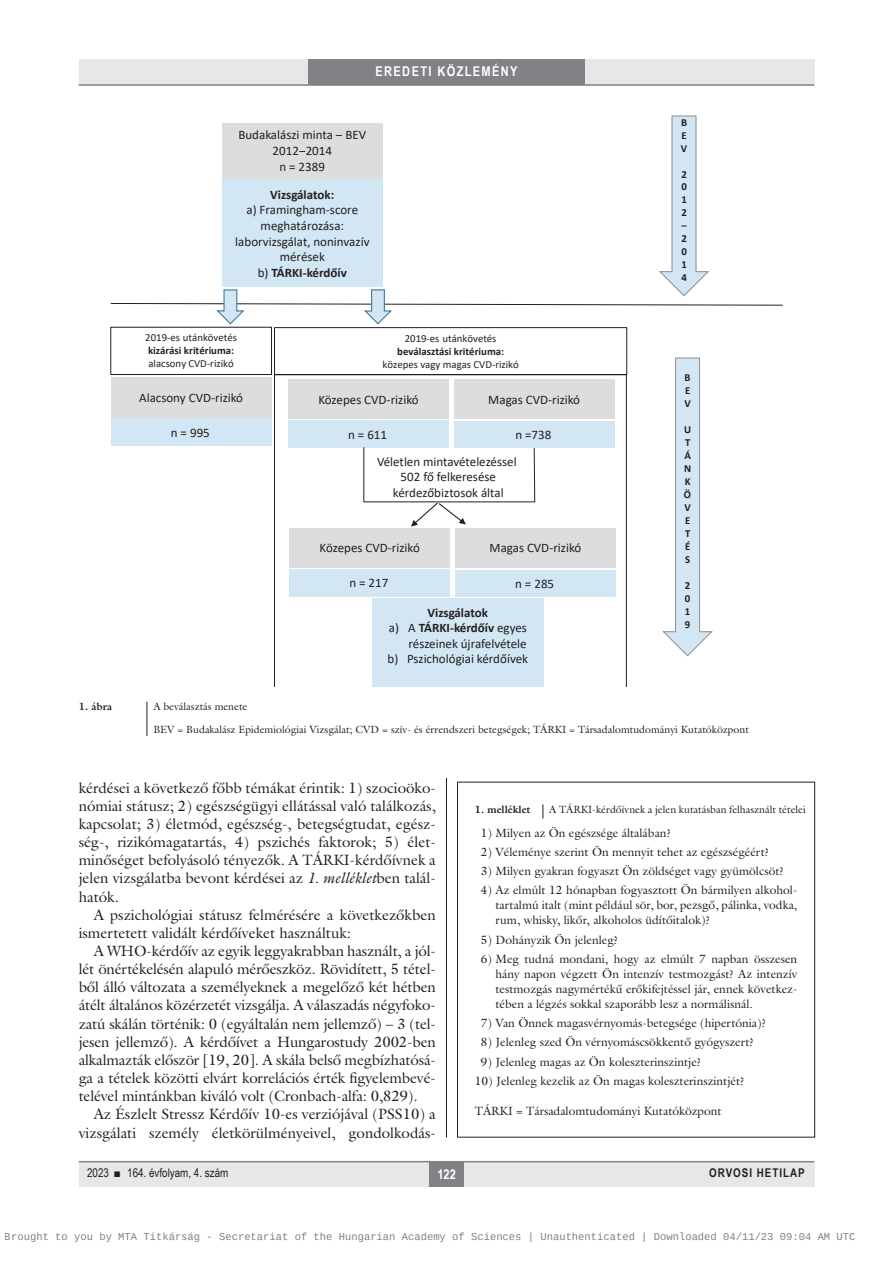
<style>
.page{position:relative;width:893px;height:1263px;background:#fff}
.page>*{position:absolute;margin:0;border:0;box-sizing:border-box;transform-origin:0 0}
.Body_Text{font:15px/18.1px "Galliard Reg";color:#231f20}
.t1{font:700 13.5px "Arial Narrow";letter-spacing:.1em;color:#fff}
.t2{font:13.05px/15.6px "Calibri";color:#231f20;text-align:center}
.t3{font:700 13.05px "Calibri";color:#231f20}
.tompa_8_10{font:12px/15px "Galliard Reg";color:#231f20;text-align:justify}
.t4{font:12px "Arial Narrow";color:#231f20}
.t5{font:700 12px "Arial Narrow";letter-spacing:.08em;color:#231f20}
.t6{font:10.8px/13px "Calibri";color:#231f20;text-align:center}
.t7{font:700 10.8px/13px "Calibri";color:#231f20;text-align:justify}
.kepalairas2{font:10.5px "Galliard Reg";color:#231f20}
.t8{font:10.5px "Liberation Mono";color:rgb(0 0 0/.5)}
.kepalairas1{font:700 10.5px "Galliard Reg";color:#231f20}
.s1{font-weight:700}
.s2{font-weight:400}
.s3{font-style:italic}
</style>
<div class="page">
<div style="left:79px;top:1161px;width:735px;height:25px;background:#e6e7e9"></div>
<hr style="left:79px;top:1161px;width:735px;height:1px;background:#808285">
<div style="left:430px;top:1161px;width:34px;height:25px;background:#808285"></div>
<div style="left:79px;top:60px;width:735px;height:25px;background:#e6e7e9"></div>
<div style="left:308px;top:60px;width:277px;height:25px;background:#808285"></div>
<hr style="left:79px;top:84px;width:735px;height:2px;background:#808285">
<hr style="left:446px;top:111px;width:1px;height:1026px;background:#231f20">
<svg style="left:274px;top:375px;width:352px;height:312px"></svg>
<div style="left:111px;top:378px;width:160px;height:40px;background:#dcdddf"></div>
<div style="left:111px;top:418px;width:160px;height:28px;background:#d3e6f4"></div>
<div style="left:288px;top:379px;width:161px;height:40px;background:#dcdddf"></div>
<div style="left:288px;top:421px;width:161px;height:27px;background:#d3e6f4"></div>
<div style="left:454px;top:379px;width:161px;height:40px;background:#dcdddf"></div>
<div style="left:454px;top:421px;width:161px;height:27px;background:#d3e6f4"></div>
<svg style="left:534px;top:448px;width:1px;height:54px"></svg>
<hr style="left:364px;top:447px;width:1px;height:55px;background:#231f20">
<hr style="left:364px;top:502px;width:171px;height:1px;background:#231f20">
<div style="left:372px;top:599px;width:171px;height:88px;background:#d3e6f4"></div>
<div style="left:274px;top:327px;width:353px;height:48px;border:1px solid #231f20"></div>
<div style="left:110px;top:327px;width:162px;height:48px;border:1px solid #231f20"></div>
<div style="left:289px;top:528px;width:161px;height:40px;background:#dcdddf"></div>
<div style="left:289px;top:569px;width:161px;height:27px;background:#d3e6f4"></div>
<div style="left:455px;top:528px;width:161px;height:40px;background:#dcdddf"></div>
<div style="left:455px;top:570px;width:161px;height:26px;background:#d3e6f4"></div>
<svg style="left:411px;top:503px;width:55px;height:24px"></svg>
<svg style="left:662px;top:357px;width:51px;height:300px"></svg>
<svg style="left:110px;top:115px;width:673px;height:210px"></svg>
<div style="left:79px;top:702px;width:736px;height:76px;background:#fff"></div>
<hr style="left:147px;top:702px;width:1px;height:34px;background:#231f20">
<svg style="left:543px;top:804px;width:1px;height:14px"></svg>
<div style="left:457px;top:782px;width:358px;height:355px;border:1px solid #231f20"></div>
<p class="t1" style="left:375px;top:61px;width:144px">EREDETI KÖZLEMÉNY</p>
<p class="t2" style="left:238px;top:127px;width:129px">Budakalászi minta ‒ BEV<br>2012‒2014<br>n = 2389</p>
<p class="t2" style="left:235px;top:186px;width:136px"><span class="s1">Vizsgálatok:<br></span>a) Framingham-score meghatározása: laborvizsgálat, noninvazív mérések<br>b) <span class="s1">TÁRKI-kérdőív</span></p>
<p class="t6" style="left:145px;top:331px;width:93px;text-align:left">2019-es utánkövetés <span class="s1">kizárási kritériuma: </span>alacsony CVD-rizikó</p>
<p class="t6" style="left:382px;top:331px;width:138px">2019-es utánkövetés <span class="s1">beválasztási kritériuma: </span>közepes vagy magas CVD-rizikó</p>
<p class="t2" style="left:139px;top:390px;width:105px">Alacsony CVD-rizikó</p>
<p class="t2" style="left:171px;top:424px;width:41px">n= 995</p>
<p class="t2" style="left:318px;top:391px;width:102px">Közepes CVD-rizikó</p>
<p class="t2" style="left:348px;top:426px;width:41px">n= 611</p>
<p class="t2" style="left:488px;top:391px;width:93px">Magas CVD-rizikó</p>
<p class="t2" style="left:377px;top:421px;width:176px;line-height:26.4px;text-align:left;text-indent:138px">n =738<br>Véletlen mintavételezéssel</p>
<p class="t2" style="left:393px;top:469px;width:112px">502 fő felkeresése kérdezőbiztosok által</p>
<p class="t2" style="left:320px;top:540px;width:102px">Közepes CVD-rizikó</p>
<p class="t2" style="left:349px;top:575px;width:40px">n= 217</p>
<p class="t2" style="left:490px;top:540px;width:93px">Magas CVD-rizikó</p>
<p class="t2" style="left:515px;top:575px;width:40px">n= 285</p>
<p class="t3" style="left:428px;top:603px;width:62px">Vizsgálatok</p>
<p class="t3" style="left:389px;top:618px;width:140px"><span class="s2">a) A</span> TÁRKI-kérdőív <span class="s2">egyes</span></p>
<p class="t2" style="left:408px;top:635px;width:120px">részeinek újrafelvétele</p>
<p class="t2" style="left:388px;top:651px;width:142px">b) Pszichológiai kérdőívek</p>
<p class="t7" style="left:681px;top:115px;width:8px">B E V</p>
<p class="t7" style="left:681px;top:167px;width:7px">2<br>0<br>1<br>2 ‒ 2<br>0<br>1<br>4</p>
<p class="t7" style="left:684px;top:371px;width:8px">B E V</p>
<p class="t7" style="left:684px;top:423px;width:9px">U T Á N K Ö V E T É S</p>
<p class="t7" style="left:685px;top:579px;width:7px">2<br>0<br>1<br>9</p>
<p class="kepalairas1" style="left:79px;top:700px;width:35px">1. ábra</p>
<p class="kepalairas2" style="left:153px;top:700px;width:96px">A beválasztás menete</p>
<p class="kepalairas2" style="left:153px;top:722px;width:597px">BEV = Budakalász Epidemiológiai Vizsgálat; CVD = szív- és érrendszeri betegségek; TÁRKI = Társadalomtudományi Kutatóközpont</p>
<p class="Body_Text" style="left:79px;top:778px;width:359px">kérdései a következő főbb témákat érintik: 1) szocioöko&shy;nómiai státusz; 2) egészségügyi ellátással való találkozás, kapcsolat; 3) életmód, egészség-, betegségtudat, egész&shy;ség-, rizikómagatartás, 4) pszichés faktorok; 5) élet&shy;minőséget befolyásoló tényezők. A TÁRKI-kérdőívnek a jelen vizsgálatba bevont kérdései az <span class="s3">1. melléklet</span>ben talál&shy;hatók.</p>
<p class="Body_Text" style="left:79px;top:905px;width:359px;text-indent:15px">A pszichológiai státusz felmérésére a következőkben ismertetett validált kérdőíveket használtuk:</p>
<p class="Body_Text" style="left:79px;top:941px;width:359px;text-align:justify;text-indent:15px">A WHO-kérdőív az egyik leggyakrabban használt, a jól&shy;lét önértékelésén alapuló mérőeszköz. Rövidített, 5 tétel&shy;ből álló változata a személyeknek a megelőző két hétben átélt általános közérzetét vizsgálja. A válaszadás négyfoko&shy;zatú skálán történik: 0 (egyáltalán nem jellemző) – 3 (tel&shy;jesen jellemző). A kérdőívet a Hungarostudy 2002-ben alkalmazták először [19, 20]. A skála belső megbízhatósá&shy;ga a tételek közötti elvárt korrelációs érték figyelembevé&shy;telével mintánkban kiváló volt (Cronbach-alfa: 0,829).</p>
<p class="Body_Text" style="left:79px;top:1105px;width:359px;text-align:right">Az Észlelt Stressz Kérdőív 10-es verziójával (PSS10) a vizsgálati személy életkörülményeivel, gondolkodás-</p>
<p class="kepalairas1" style="left:475px;top:802px;width:57px">1. melléklet</p>
<p class="kepalairas2" style="left:549px;top:803px;width:258px">A TÁRKI-kérdőívnek a jelen kutatásban felhasznált tételei</p>
<p class="tompa_8_10" style="left:481px;top:825px;width:192px">1) Milyen az Ön egészsége általában?</p>
<p class="tompa_8_10" style="left:481px;top:844px;width:290px">2) Véleménye szerint Ön mennyit tehet az egészségéért?</p>
<p class="tompa_8_10" style="left:481px;top:863px;width:304px">3) Milyen gyakran fogyaszt Ön zöldséget vagy gyümölcsöt?</p>
<p class="tompa_8_10" style="left:495px;top:882px;width:303px;text-indent:-15px">4) Az elmúlt 12 hónapban fogyasztott Ön bármilyen alkohol&shy;tartalmú italt (mint például sör, bor, pezsgő, pálinka, vodka, rum, whisky, likőr, alkoholos üdítőitalok)?</p>
<p class="tompa_8_10" style="left:481px;top:932px;width:139px">5) Dohányzik Ön jelenleg?</p>
<p class="tompa_8_10" style="left:495px;top:951px;width:303px;text-indent:-15px">6) Meg tudná mondani, hogy az elmúlt 7 napban összesen hány napon végzett Ön intenzív testmozgást? Az intenzív testmozgás nagymértékű erőkifejtéssel jár, ennek következ&shy;tében a légzés sokkal szaporább lesz a normálisnál.</p>
<p class="tompa_8_10" style="left:481px;top:1015px;width:287px">7) Van Önnek magasvérnyomás-betegsége (hipertónia)?</p>
<p class="tompa_8_10" style="left:481px;top:1035px;width:274px">8) Jelenleg szed Ön vérnyomáscsökkentő gyógyszert?</p>
<p class="tompa_8_10" style="left:481px;top:1054px;width:222px">9) Jelenleg magas az Ön koleszterinszintje?</p>
<p class="tompa_8_10" style="left:475px;top:1073px;width:271px">10) Jelenleg kezelik az Ön magas koleszterinszintjét?</p>
<p class="tompa_8_10" style="left:475px;top:1103px;width:248px">TÁRKI = Társadalomtudományi Kutatóközpont</p>
<p class="t4" style="left:87px;top:1164px;width:143px">2023 ■ 164. évfolyam, 4. szám</p>
<p class="t1" style="left:437px;top:1163px;width:20px">122</p>
<p class="t5" style="left:709px;top:1164px;width:97px">ORVOSI HETILAP</p>
<p class="t8" style="left:5px;top:1232px;width:852px">Brought to you by MTA Titkárság - Secretariat of the Hungarian Academy of Sciences | Unauthenticated | Downloaded 04/11/23 09:04 AM UTC</p>
</div>
